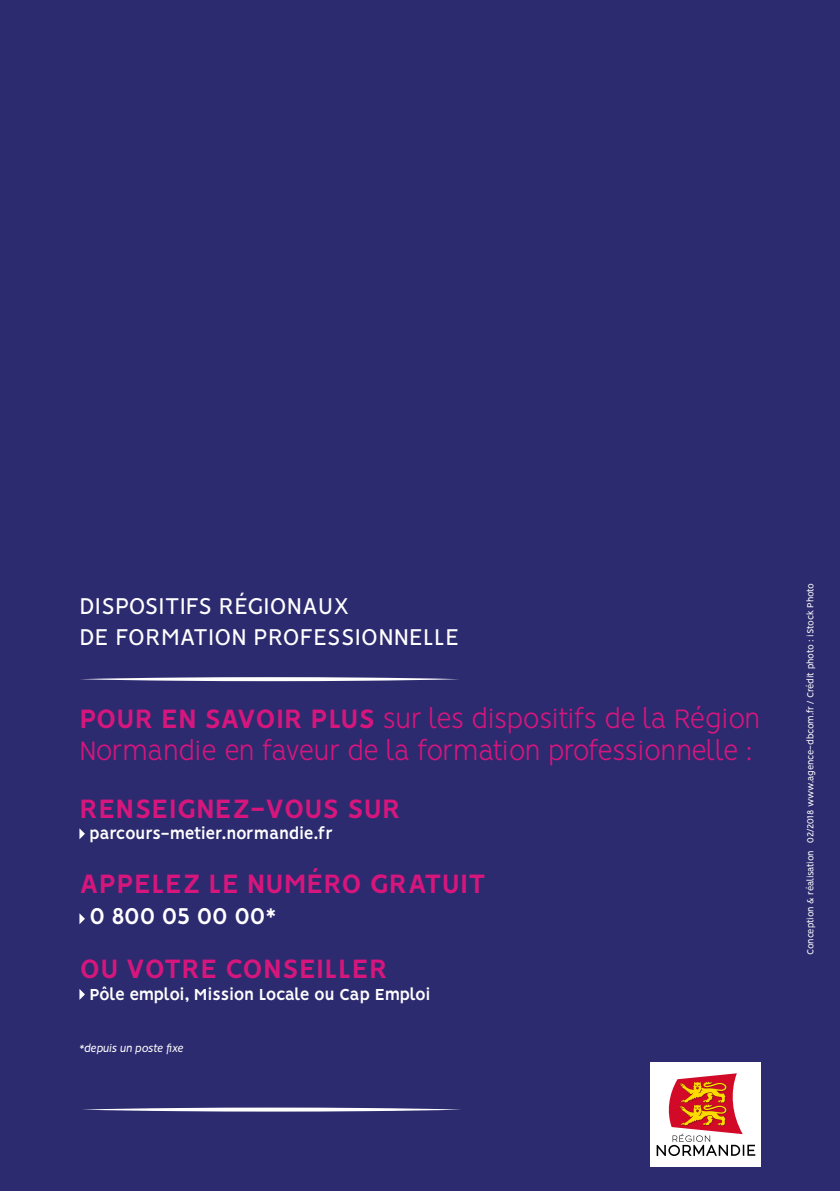
<style>
.page{position:relative;width:840px;height:1191px;background:#fff}
.page>*{position:absolute;margin:0;border:0;box-sizing:border-box;transform-origin:0 0}
.t1{font:300 30px/32.4px "Vision";letter-spacing:-.03em;color:#d7167d}
.t2{font:700 30px "Vision";color:#d7167d}
.t3{font:25.8px "Vision";color:#fff}
.t4{font:700 25.8px "Vision";color:#fff}
.t5{font:700 18px "Vision";letter-spacing:-.03em;color:#fff}
.t6{font:italic 12px "Vision";color:#fff}
.t7{font:10px "Vision";letter-spacing:-.03em;color:#fff}
.s1{font-weight:700}
</style>
<div class="page">
<div style="left:0;top:0;width:839px;height:1191px;background:#2d2b6f"></div>
<svg style="left:83px;top:1107px;width:378px;height:4px"></svg>
<div style="left:649px;top:1062px;width:111px;height:105px;background:#fff"></div>
<svg style="left:656px;top:1073px;width:98px;height:83px"></svg>
<svg style="left:79px;top:828px;width:6px;height:11px"></svg>
<svg style="left:79px;top:913px;width:6px;height:11px"></svg>
<svg style="left:79px;top:989px;width:6px;height:11px"></svg>
<svg style="left:81px;top:677px;width:378px;height:4px"></svg>
<p class="t3" style="left:79px;top:590px;width:271px">DISPOSITIFS RÉGIONAUX</p>
<p class="t3" style="left:79px;top:621px;width:381px">DE FORMATION PROFESSIONNELLE</p>
<p class="t1" style="left:79px;top:705px;width:682px"><span class="s1">POUR EN SAVOIR PLUS</span> sur les dispositifs de la Région<br>Normandie en faveur de la formation professionnelle :</p>
<p class="t2" style="left:79px;top:790px;width:323px">RENSEIGNEZ-VOUS SUR</p>
<p class="t5" style="left:89px;top:823px;width:245px">parcours-metier.normandie.fr</p>
<p class="t2" style="left:79px;top:866px;width:408px">APPELEZ LE NUMÉRO GRATUIT</p>
<p class="t4" style="left:89px;top:901px;width:188px">0 800 05 00 00*</p>
<p class="t2" style="left:79px;top:951px;width:310px">OU VOTRE CONSEILLER</p>
<p class="t5" style="left:89px;top:983px;width:342px">Pôle emploi, Mission Locale ou Cap Emploi</p>
<p class="t6" style="left:79px;top:1041px;width:105px">*depuis un poste fixe</p>
<p class="t7" style="left:804px;top:954px;width:373px;rotate:-90deg">Conception &amp; réalisation 02/2018 www.agence-dbcom.fr / Crédit photo : iStock Photo</p>
</div>
